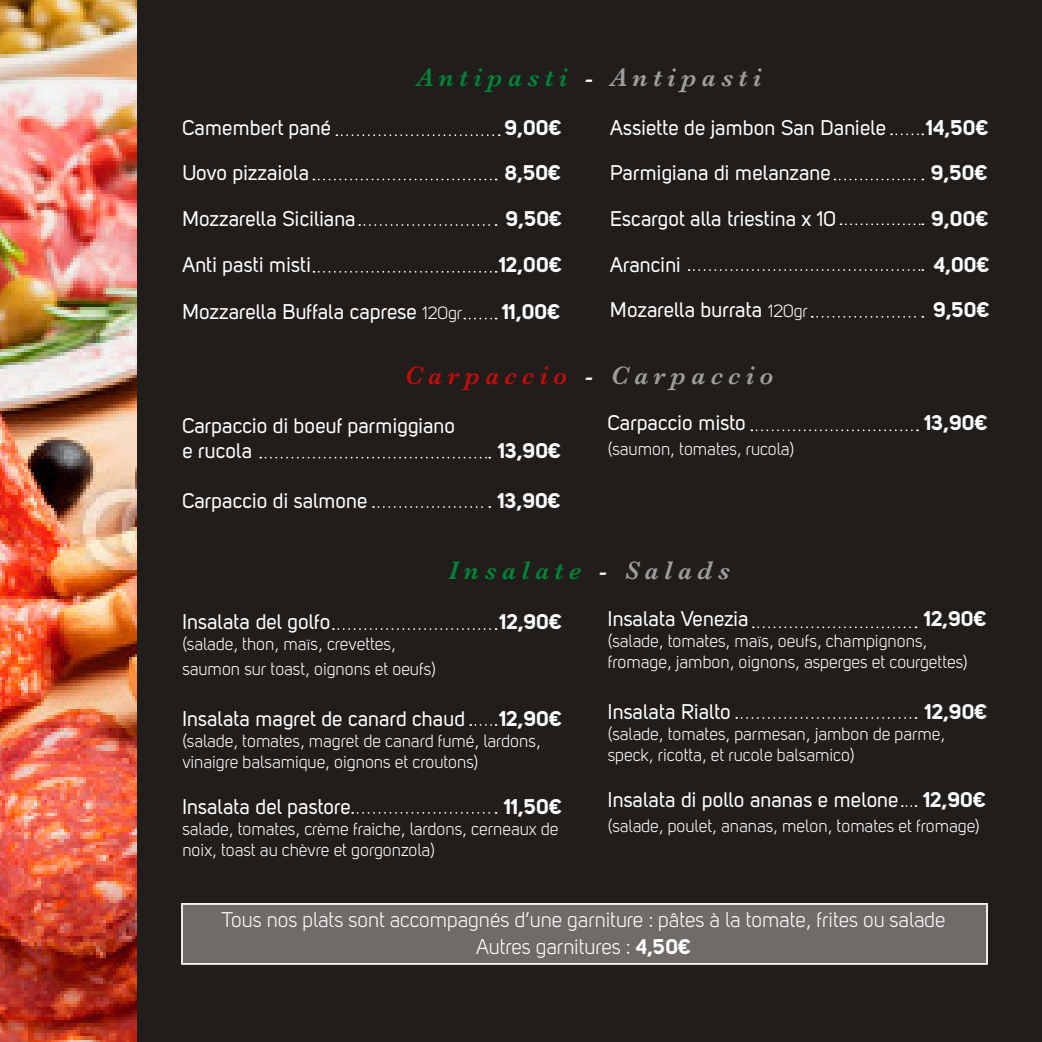
<style>
.page{position:relative;width:1042px;height:1042px;background:#fff}
.page>*{position:absolute;margin:0;border:0;box-sizing:border-box;transform-origin:0 0}
.t1{font:italic 600 26.25px "Baskerville";letter-spacing:.21em;color:#008237}
.t2{font:italic 600 26.25px "Baskerville";letter-spacing:.21em;color:#c00d0e}
.t3{font:21px/25.2px "Uni Sans Regular";color:#fff}
.t4{font:21px "Uni Sans Bold";color:#fff}
.t5{font:21px/26.2px "Uni Sans Book";color:#fff;text-align:center}
.t6{font:17.5px/21px "Uni Sans Book";color:#fff}
.s1{color:#fff}
.s2{color:#9d9d9c}
.s3{font-family:"Uni Sans Book";font-size:17.5px}
.s4{font-family:"Uni Sans Bold"}
</style>
<div class="page">
<div style="left:20px;top:0;width:1022px;height:1042px;background:#201d1b"></div>
<img style="left:0;top:0;width:136px;height:1042px">
<svg style="left:336px;top:134px;width:164px;height:2px"></svg>
<svg style="left:313px;top:179px;width:183px;height:1px"></svg>
<svg style="left:359px;top:224px;width:137px;height:2px"></svg>
<svg style="left:313px;top:271px;width:183px;height:2px"></svg>
<svg style="left:464px;top:318px;width:32px;height:1px"></svg>
<svg style="left:891px;top:133px;width:32px;height:2px"></svg>
<svg style="left:834px;top:179px;width:89px;height:1px"></svg>
<svg style="left:840px;top:223px;width:83px;height:2px"></svg>
<svg style="left:812px;top:316px;width:111px;height:2px"></svg>
<svg style="left:260px;top:457px;width:230px;height:1px"></svg>
<svg style="left:373px;top:506px;width:117px;height:2px"></svg>
<svg style="left:751px;top:429px;width:167px;height:2px"></svg>
<svg style="left:333px;top:628px;width:163px;height:2px"></svg>
<svg style="left:470px;top:724px;width:26px;height:2px"></svg>
<svg style="left:352px;top:812px;width:144px;height:2px"></svg>
<svg style="left:902px;top:805px;width:14px;height:2px"></svg>
<svg style="left:753px;top:626px;width:163px;height:2px"></svg>
<svg style="left:736px;top:717px;width:180px;height:2px"></svg>
<div style="left:181px;top:903px;width:807px;height:62px;background:#706b69;border:2px solid #fff"></div>
<svg style="left:688px;top:269px;width:235px;height:2px"></svg>
<h1 class="t1" style="left:417px;top:60px;width:346px">Antipasti <span class="s1">-</span> <span class="s2">Antipasti</span></h1>
<p class="t3" style="left:182px;top:115px;width:150px">Camembert pané</p>
<p class="t4" style="left:505px;top:114px;width:58px">9,00€</p>
<p class="t3" style="left:182px;top:160px;width:128px">Uovo pizzaiola</p>
<p class="t4" style="left:505px;top:160px;width:57px">8,50€</p>
<p class="t3" style="left:182px;top:206px;width:175px">Mozzarella Siciliana</p>
<p class="t4" style="left:506px;top:205px;width:58px">9,50€</p>
<p class="t3" style="left:182px;top:251px;width:130px">Anti pasti misti</p>
<p class="t4" style="left:499px;top:251px;width:64px">12,00€</p>
<p class="t3" style="left:182px;top:299px;width:281px">Mozzarella Buffala caprese <span class="s3">120gr</span></p>
<p class="t4" style="left:502px;top:299px;width:59px">11,00€</p>
<p class="t3" style="left:610px;top:115px;width:277px">Assiette de jambon San Daniele</p>
<p class="t4" style="left:926px;top:114px;width:64px">14,50€</p>
<p class="t3" style="left:610px;top:160px;width:222px">Parmigiana di melanzane</p>
<p class="t4" style="left:931px;top:160px;width:58px">9,50€</p>
<p class="t3" style="left:610px;top:206px;width:227px">Escargot alla triestina x 10</p>
<p class="t4" style="left:931px;top:205px;width:58px">9,00€</p>
<p class="t3" style="left:610px;top:251px;width:72px">Arancini</p>
<p class="t4" style="left:934px;top:251px;width:57px">4,00€</p>
<p class="t3" style="left:610px;top:297px;width:199px">Mozarella burrata <span class="s3">120gr</span></p>
<p class="t4" style="left:933px;top:296px;width:58px">9,50€</p>
<h1 class="t2" style="left:405px;top:357px;width:370px">Carpaccio <span class="s1">-</span> <span class="s2">Carpaccio</span></h1>
<p class="t3" style="left:182px;top:412px;width:274px">Carpaccio di boeuf parmiggiano e rucola</p>
<p class="t4" style="left:498px;top:437px;width:64px">13,90€</p>
<p class="t3" style="left:182px;top:488px;width:187px">Carpaccio di salmone</p>
<p class="t4" style="left:498px;top:488px;width:64px">13,90€</p>
<p class="t3" style="left:608px;top:410px;width:140px">Carpaccio misto</p>
<p class="t4" style="left:925px;top:409px;width:64px">13,90€</p>
<p class="t6" style="left:608px;top:438px;width:188px">(saumon, tomates, rucola)</p>
<h1 class="t1" style="left:448px;top:552px;width:283px">Insalate <span class="s1">-</span> <span class="s2">Salads</span></h1>
<p class="t3" style="left:182px;top:609px;width:150px">Insalata del golfo</p>
<p class="t4" style="left:500px;top:608px;width:64px">12,90€</p>
<p class="t6" style="left:182px;top:631px;width:255px;line-height:25.2px">(salade, thon, maïs, crevettes, saumon sur toast, oignons et oeufs)</p>
<p class="t3" style="left:182px;top:705px;width:284px">Insalata magret de canard chaud</p>
<p class="t4" style="left:500px;top:705px;width:64px">12,90€</p>
<p class="t6" style="left:182px;top:730px;width:360px">(salade, tomates, magret de canard fumé, lardons, vinaigre balsamique, oignons et croutons)</p>
<p class="t3" style="left:182px;top:793px;width:170px">Insalata del pastore</p>
<p class="t4" style="left:504px;top:793px;width:59px">11,50€</p>
<p class="t6" style="left:182px;top:818px;width:378px">salade, tomates, crème fraiche, lardons, cerneaux de noix, toast au chèvre et gorgonzola)</p>
<p class="t3" style="left:608px;top:606px;width:142px">Insalata Venezia</p>
<p class="t4" style="left:924px;top:606px;width:64px">12,90€</p>
<p class="t6" style="left:608px;top:630px;width:361px">(salade, tomates, maïs, oeufs, champignons, fromage, jambon, oignons, asperges et courgettes)</p>
<p class="t3" style="left:608px;top:698px;width:125px">Insalata Rialto</p>
<p class="t4" style="left:925px;top:698px;width:64px">12,90€</p>
<p class="t6" style="left:608px;top:723px;width:339px">(salade, tomates, parmesan, jambon de parme, speck, ricotta, et rucole balsamico)</p>
<p class="t3" style="left:608px;top:787px;width:379px">Insalata di pollo ananas e melone <span class="s4">12,90€</span></p>
<p class="t6" style="left:608px;top:815px;width:373px">(salade, poulet, ananas, melon, tomates et fromage)</p>
<p class="t5" style="left:222px;top:907px;width:725px">Tous nos plats sont accompagnés d’une garniture : pâtes à la tomate, frites ou salade<br>Autres garnitures : <span class="s4">4,50€</span></p>
</div>
